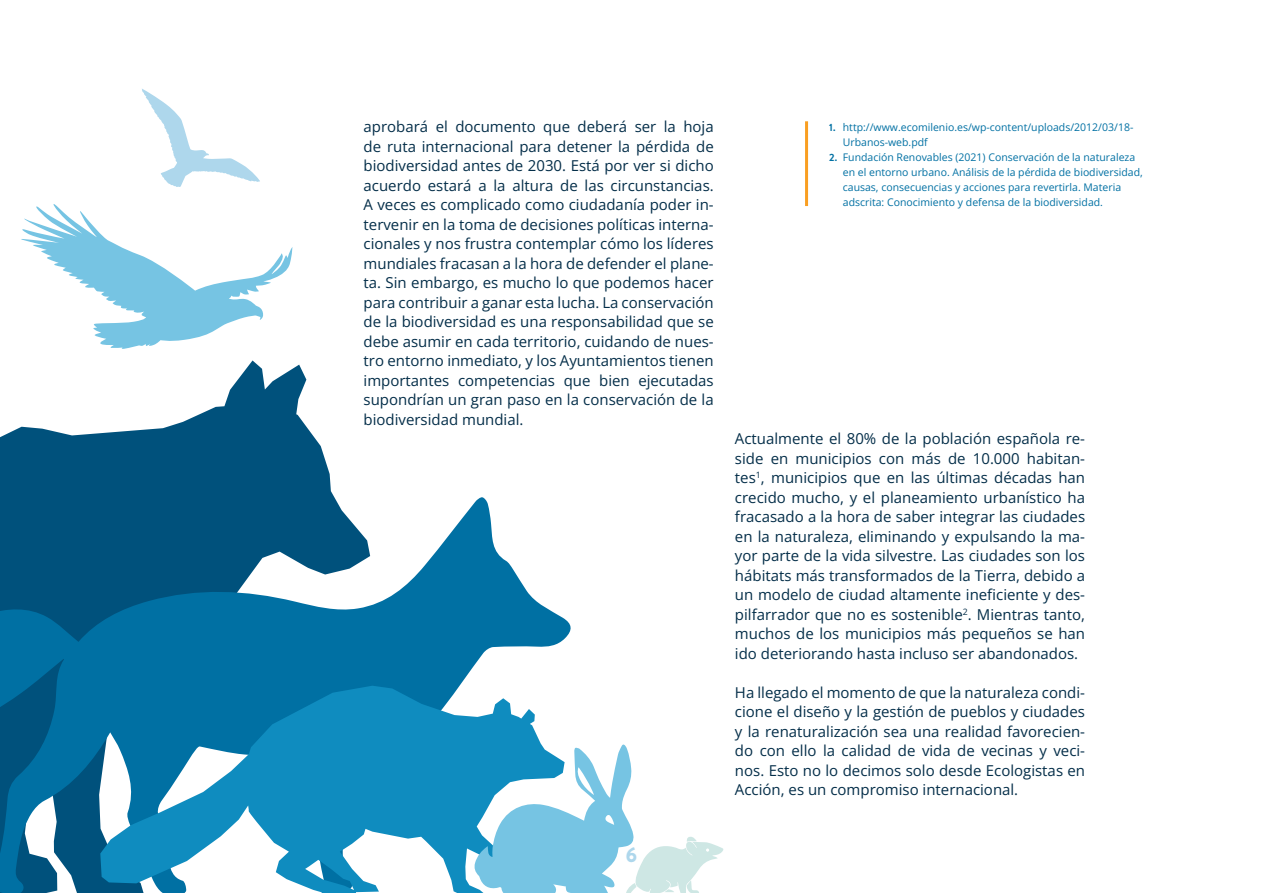
<style>
.page{position:relative;width:1263px;height:893px;background:#fff}
.page>*{position:absolute;margin:0;border:0;box-sizing:border-box;transform-origin:0 0}
.t1{font:900 21px "Brandon Grotesque";color:#aed7ec}
.t2{font:15px/19.5px "Open Sans";color:#042e49;text-align:justify}
.t3{font:10.5px/15px "Open Sans";color:#0070a3}
.s1{font-family:"Brandon Grotesque";font-weight:700}
</style>
<div class="page">
<svg style="left:0;top:360px;width:334px;height:137px;fill:#00517c"></svg>
<svg style="left:0;top:497px;width:571px;height:396px"></svg>
<hr style="left:805px;top:121px;width:3px;height:85px;background:#f99f22">
<svg style="left:21px;top:204px;width:271px;height:145px"></svg>
<svg style="left:142px;top:89px;width:118px;height:98px"></svg>
<svg style="left:100px;top:686px;width:465px;height:207px;fill:#0f8cbf"></svg>
<svg style="left:474px;top:744px;width:250px;height:149px"></svg>
<p class="t2" style="left:364px;top:116px;width:352px">aprobará el documento que deberá ser la hoja de ruta internacional para detener la pérdida de biodiversidad antes de 2030. Está por ver si dicho acuerdo estará a la altura de las circunstancias.<br>A veces es complicado como ciudadanía poder in&shy;tervenir en la toma de decisiones políticas interna&shy;cionales y nos frustra contemplar cómo los líderes mundiales fracasan a la hora de defender el plane&shy;ta. Sin embargo, es mucho lo que podemos hacer para contribuir a ganar esta lucha. La conservación de la biodiversidad es una responsabilidad que se debe asumir en cada territorio, cuidando de nues&shy;tro entorno inmediato, y los Ayuntamientos tienen importantes competencias que bien ejecutadas supondrían un gran paso en la conservación de la biodiversidad mundial.</p>
<p class="t3" style="left:843px;top:119px;width:292px;text-indent:-14px"><span class="s1">1.</span> http://www.ecomilenio.es/wp-content/uploads/2012/03/18-<br>Urbanos-web.pdf</p>
<p class="t3" style="left:843px;top:149px;width:302px;text-indent:-14px"><span class="s1">2.</span> Fundación Renovables (2021) Conservación de la naturaleza en el entorno urbano. Análisis de la pérdida de biodiversidad, causas, consecuencias y acciones para revertirla. Materia adscrita: Conocimiento y defensa de la biodiversidad.</p>
<h1 class="t1" style="left:626px;top:840px;width:13px">6</h1>
<p class="t2" style="left:735px;top:428px;width:352px">Actualmente el 80% de la población española re&shy;side en municipios con más de 10.000 habitan&shy;tes<sup>1</sup>, municipios que en las últimas décadas han crecido mucho, y el planeamiento urbanístico ha fracasado a la hora de saber integrar las ciudades en la naturaleza, eliminando y expulsando la ma&shy;yor parte de la vida silvestre. Las ciudades son los hábitats más transformados de la Tierra, debido a un modelo de ciudad altamente ineficiente y des&shy;pilfarrador que no es sostenible<sup>2</sup>. Mientras tanto, muchos de los municipios más pequeños se han ido deteriorando hasta incluso ser abandonados.</p>
<p class="t2" style="left:735px;top:682px;width:352px">Ha llegado el momento de que la naturaleza condi&shy;cione el diseño y la gestión de pueblos y ciudades y la renaturalización sea una realidad favorecien&shy;do con ello la calidad de vida de vecinas y veci&shy;nos. Esto no lo decimos solo desde Ecologistas en Acción, es un compromiso internacional.</p>
</div>
